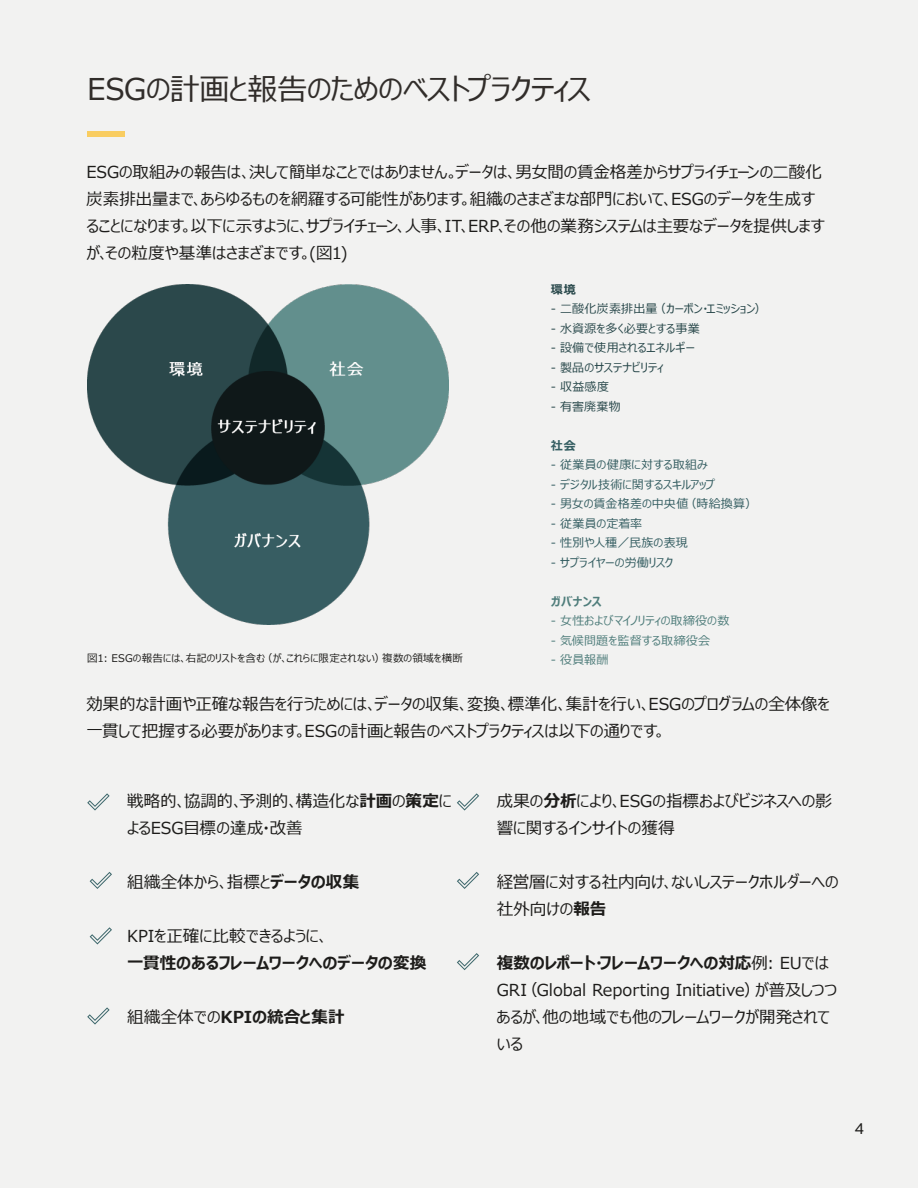
<style>
.page{position:relative;width:918px;height:1188px;background:#f2f2f1}
.page>*{position:absolute;margin:0;border:0;box-sizing:border-box;transform-origin:0 0}
.Subhead_1{font:30px "Meiryo UI";letter-spacing:-.01em;color:#312d2a}
.Subhead_1-2{font:16.5px/27px "Meiryo UI";letter-spacing:-.005em;color:#1d1c1a}
.Subhead_1-3{font:700 16.5px "Meiryo UI";letter-spacing:-.01em;color:#1d1c1a}
.t1{font:15px "Oracle Sans";color:#1d1c1a}
.Subhead_1-4{font:12px "Meiryo UI";letter-spacing:.005em;color:#355e62}
.Subhead_1-5{font:12px "Meiryo UI";letter-spacing:.015em;color:#29484b}
.Subhead_1-6{font:12px "Meiryo UI";letter-spacing:.01em;color:#4f7d7b}
.Subhead_1-7{font:700 12px "Meiryo UI";letter-spacing:.04em;color:#4f7d7b}
.Subhead_1-8{font:700 12px "Meiryo UI";color:#29484b}
.Subhead_1-9{font:700 12px "Meiryo UI";color:#355e62}
.Subhead_1-10{font:10.5px "Meiryo UI";letter-spacing:.02em;color:#1d1c1a}
.s1{font-weight:700}
.s2{font-weight:400}
</style>
<div class="page">
<svg style="left:87px;top:793px;width:23px;height:18px"></svg>
<svg style="left:457px;top:793px;width:22px;height:18px"></svg>
<svg style="left:90px;top:872px;width:22px;height:17px"></svg>
<svg style="left:457px;top:872px;width:22px;height:17px"></svg>
<svg style="left:90px;top:927px;width:22px;height:17px"></svg>
<svg style="left:87px;top:1007px;width:23px;height:18px"></svg>
<svg style="left:457px;top:953px;width:22px;height:17px"></svg>
<div style="left:87px;top:132px;width:38px;height:5px;background:#f9cd61"></div>
<img style="left:87px;top:284px;width:362px;height:340px">
<p class="Subhead_1" style="left:87px;top:68px;width:505px">ESGの計画と報告のためのベストプラクティス</p>
<p class="Subhead_1-2" style="left:86px;top:160px;width:740px">ESGの取組みの報告は、決して簡単なことではありません。データは、男女間の賃金格差からサプライチェーンの二酸化炭素排出量まで、あらゆるものを網羅する可能性があります。組織のさまざまな部門において、ESGのデータを生成することになります。以下に示すように、サプライチェーン、人事、IT、ERP、その他の業務システムは主要なデータを提供しますが、その粒度や基準はさまざまです。(図1)</p>
<p class="Subhead_1-8" style="left:551px;top:281px;width:27px">環境</p>
<p class="Subhead_1-5" style="left:551px;top:300px;width:217px">- 二酸化炭素排出量（カーボン・エミッション）</p>
<p class="Subhead_1-5" style="left:551px;top:320px;width:150px">- 水資源を多く必要とする事業</p>
<p class="Subhead_1-5" style="left:551px;top:339px;width:146px">- 設備で使用されるエネルギー</p>
<p class="Subhead_1-5" style="left:551px;top:359px;width:115px">- 製品のサステナビリティ</p>
<p class="Subhead_1-5" style="left:551px;top:378px;width:60px">- 収益感度</p>
<p class="Subhead_1-5" style="left:551px;top:398px;width:71px">- 有害廃棄物</p>
<p class="Subhead_1-9" style="left:551px;top:437px;width:26px">社会</p>
<p class="Subhead_1-4" style="left:551px;top:456px;width:159px">- 従業員の健康に対する取組み</p>
<p class="Subhead_1-4" style="left:551px;top:476px;width:165px">- デジタル技術に関するスキルアップ</p>
<p class="Subhead_1-4" style="left:551px;top:495px;width:208px">- 男女の賃金格差の中央値（時給換算）</p>
<p class="Subhead_1-4" style="left:551px;top:515px;width:93px">- 従業員の定着率</p>
<p class="Subhead_1-4" style="left:551px;top:534px;width:139px">- 性別や人種／民族の表現</p>
<p class="Subhead_1-4" style="left:551px;top:554px;width:124px">- サプライヤーの労働リスク</p>
<p class="Subhead_1-7" style="left:551px;top:593px;width:52px">ガバナンス</p>
<p class="Subhead_1-6" style="left:551px;top:612px;width:180px">- 女性およびマイノリティの取締役の数</p>
<p class="Subhead_1-6" style="left:551px;top:632px;width:161px">- 気候問題を監督する取締役会</p>
<p class="Subhead_1-6" style="left:551px;top:651px;width:59px">- 役員報酬</p>
<p class="Subhead_1-2" style="left:86px;top:692px;width:745px">効果的な計画や正確な報告を行うためには、データの収集、変換、標準化、集計を行い、ESGのプログラムの全体像を一貫して把握する必要があります。ESGの計画と報告のベストプラクティスは以下の通りです。</p>
<p class="Subhead_1-10" style="left:87px;top:650px;width:377px">図1: ESGの報告には、右記のリストを含む（が、これらに限定されない）複数の領域を横断</p>
<p class="Subhead_1-2" style="left:127px;top:788px;width:326px">戦略的、協調的、予測的、構造化な<span class="s1">計画</span>の<span class="s1">策定</span>によるESG目標の達成・改善</p>
<p class="Subhead_1-2" style="left:127px;top:869px;width:234px">組織全体から、指標と<span class="s1">データの収集</span></p>
<p class="Subhead_1-2" style="left:127px;top:923px;width:204px">KPIを正確に比較できるように、</p>
<p class="Subhead_1-3" style="left:127px;top:951px;width:301px">一貫性のあるフレームワークへのデータの変換</p>
<p class="Subhead_1-3" style="left:127px;top:1005px;width:219px"><span class="s2">組織全体での</span>KPIの統合と集計</p>
<p class="Subhead_1-2" style="left:497px;top:788px;width:337px">成果の<span class="s1">分析</span>により、ESGの指標およびビジネスへの影響に関するインサイトの獲得</p>
<p class="Subhead_1-2" style="left:497px;top:869px;width:344px">経営層に対する社内向け、ないしステークホルダーへの社外向けの<span class="s1">報告</span></p>
<p class="Subhead_1-2" style="left:497px;top:950px;width:342px"><span class="s1">複数のレポート・フレームワークへの対応</span>例: EUでは<br>GRI（Global Reporting Initiative）が普及しつつあるが、他の地域でも他のフレームワークが開発されている</p>
<p class="t1" style="left:855px;top:1119px;width:11px">4</p>
</div>
